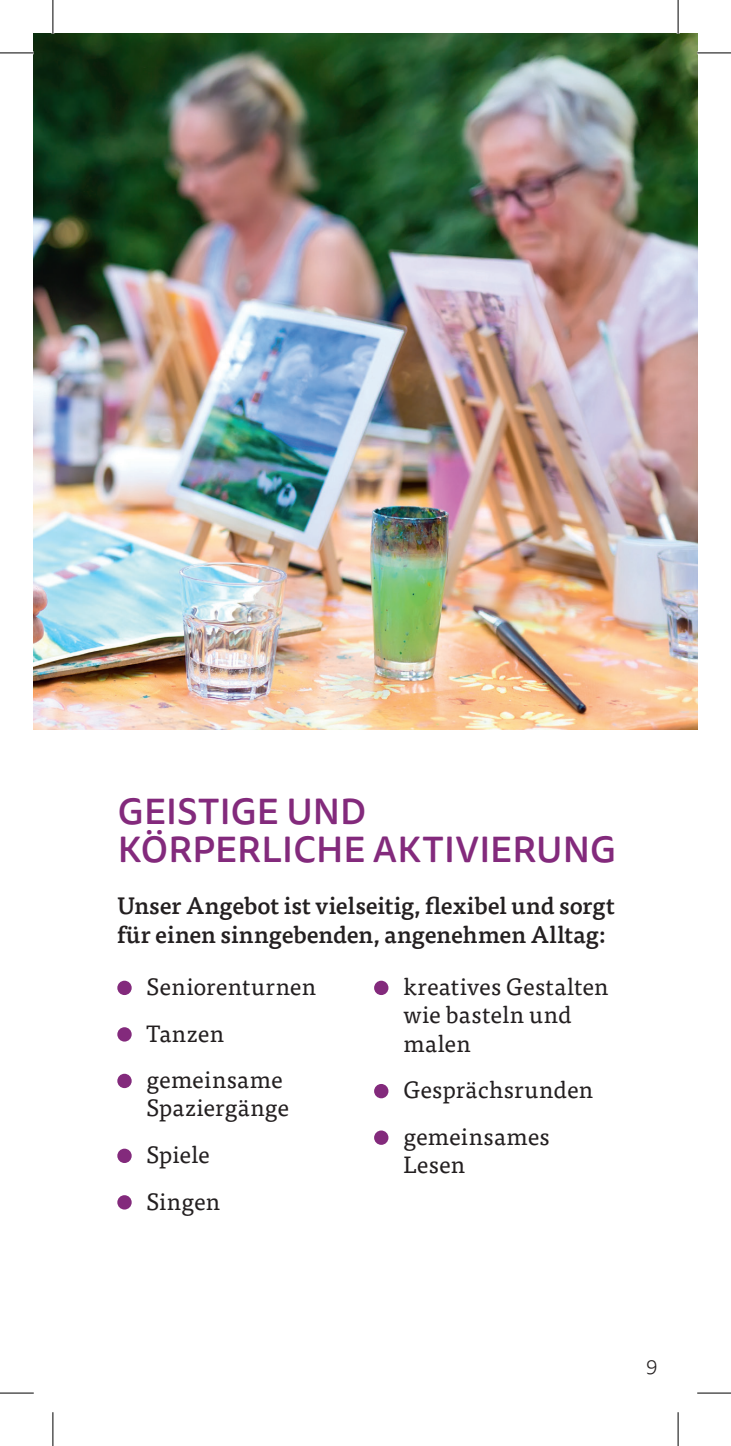
<style>
.page{position:relative;width:731px;height:1446px;background:#fff}
.page>*{position:absolute;margin:0;border:0;box-sizing:border-box;transform-origin:0 0}
.t1{font:500 36px/38.2px "Tisa Sans Pro";letter-spacing:.005em;color:#832a7c}
.t2{font:23.62px/46.6px "Tisa Pro";letter-spacing:.005em;color:#231f20}
.t3{font:500 23.62px/28.3px "Tisa Pro";letter-spacing:-.005em;color:#231f20}
.t4{font:300 20.25px "Tisa Sans Pro";color:#231f20}
</style>
<div class="page">
<img style="left:34px;top:34px;width:663px;height:695px">
<div style="left:117px;top:980px;width:15px;height:14px;background:#832a7c;border-radius:50%"></div>
<div style="left:117px;top:1027px;width:15px;height:14px;background:#832a7c;border-radius:50%"></div>
<div style="left:117px;top:1073px;width:15px;height:14px;background:#832a7c;border-radius:50%"></div>
<div style="left:117px;top:1148px;width:15px;height:14px;background:#832a7c;border-radius:50%"></div>
<div style="left:117px;top:1194px;width:15px;height:15px;background:#832a7c;border-radius:50%"></div>
<div style="left:374px;top:980px;width:14px;height:14px;background:#832a7c;border-radius:50%"></div>
<div style="left:374px;top:1083px;width:14px;height:15px;background:#832a7c;border-radius:50%"></div>
<div style="left:374px;top:1130px;width:14px;height:14px;background:#832a7c;border-radius:50%"></div>
<hr style="left:0;top:53px;width:34px;height:1px;background:#000">
<hr style="left:697px;top:53px;width:34px;height:1px;background:#000">
<hr style="left:0;top:1392px;width:34px;height:1px;background:#000">
<hr style="left:697px;top:1392px;width:34px;height:1px;background:#000">
<hr style="left:53px;top:0;width:1px;height:34px;background:#000">
<hr style="left:53px;top:1411px;width:1px;height:34px;background:#000">
<hr style="left:678px;top:0;width:1px;height:34px;background:#000">
<hr style="left:678px;top:1411px;width:1px;height:34px;background:#000">
<h1 class="t1" style="left:118px;top:792px;width:499px">GEISTIGE UND<br>KÖRPERLICHE AKTIVIERUNG</h1>
<p class="t3" style="left:117px;top:890px;width:499px">Unser Angebot ist vielseitig, flexibel und sorgt für einen sinngebenden, angenehmen Alltag:</p>
<p class="t2" style="left:147px;top:962px;width:171px">Seniorenturnen<br>Tanzen gemeinsame</p>
<p class="t2" style="left:147px;top:1083px;width:144px">Spaziergänge<br>Spiele<br>Singen</p>
<p class="t2" style="left:403px;top:971px;width:207px;line-height:28.3px">kreatives Gestalten wie basteln und malen</p>
<p class="t2" style="left:403px;top:1065px;width:191px">Gesprächsrunden gemeinsames</p>
<p class="t2" style="left:403px;top:1140px;width:63px">Lesen</p>
<p class="t4" style="left:646px;top:1353px;width:13px">9</p>
</div>
